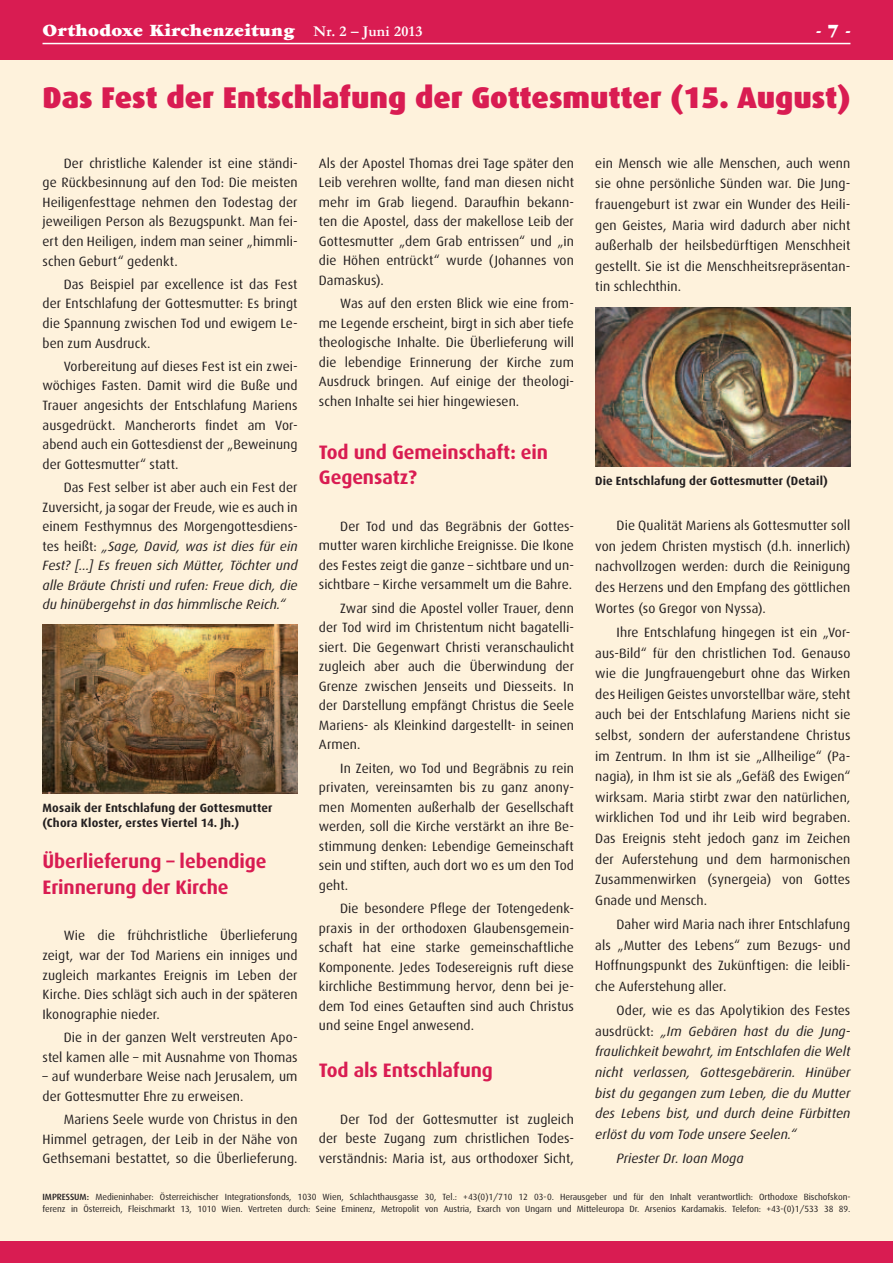
<style>
.page{position:relative;width:893px;height:1263px;background:#fff}
.page>*{position:absolute;margin:0;border:0;box-sizing:border-box;transform-origin:0 0}
.t1{font:900 30px "Dax";color:#d91c52}
.t2{font:700 19.5px/25.5px "Dax";letter-spacing:-.005em;color:#d91c52}
.t3{font:900 18px "Garamond";letter-spacing:.02em;color:#fff}
.t4{font:13.5px/19.5px "Dax";letter-spacing:.005em;color:#231f20;text-align:justify}
.t5{font:italic 13.5px/19.5px "Dax";letter-spacing:.005em;color:#231f20;text-align:justify}
.t6{font:700 12px/15px "Dax";letter-spacing:.01em;color:#231f20}
.t7{font:9px/12px "Dax";letter-spacing:-.005em;color:#231f20}
.s1{font-weight:700;font-size:15px}
.s2{font-style:normal}
.s3{font-weight:500}
</style>
<div class="page">
<div style="left:0;top:60px;width:893px;height:1203px;background:#fef2dc"></div>
<div style="left:0;top:0;width:893px;height:60px;background:#d91c52"></div>
<hr style="left:43px;top:43px;width:807px;height:1px;background:#fff">
<div style="left:0;top:1242px;width:893px;height:21px;background:#d91c52"></div>
<img style="left:43px;top:624px;width:255px;height:169px">
<img style="left:595px;top:308px;width:255px;height:158px">
<h3 class="t3" style="left:43px;top:21px;width:382px">Orthodoxe Kirchenzeitung <span class="s1">Nr. 2 – Juni 2013</span></h3>
<h3 class="t3" style="left:816px;top:21px;width:36px">- 7 -</h3>
<h1 class="t1" style="left:43px;top:80px;width:809px">Das Fest der Entschlafung der Gottesmutter (15. August)</h1>
<p class="t4" style="left:43px;top:153px;width:257px;text-indent:21px">Der christliche Kalender ist eine ständi&shy;ge Rückbesinnung auf den Tod: Die meisten Heiligenfesttage nehmen den Todestag der jeweiligen Person als Bezugspunkt. Man fei&shy;ert den Heiligen, indem man seiner „himmli&shy;schen Geburt“ gedenkt.</p>
<p class="t4" style="left:43px;top:275px;width:257px;text-indent:21px">Das Beispiel par excellence ist das Fest der Entschlafung der Gottesmutter: Es bringt die Spannung zwischen Tod und ewigem Le&shy;ben zum Ausdruck.</p>
<p class="t4" style="left:43px;top:357px;width:257px;text-indent:21px">Vorbereitung auf dieses Fest ist ein zwei&shy;wöchiges Fasten. Damit wird die Buße und Trauer angesichts der Entschlafung Mariens ausgedrückt. Mancherorts findet am Vor&shy;abend auch ein Gottesdienst der „Beweinung der Gottesmutter“ statt.</p>
<p class="t5" style="left:43px;top:478px;width:257px;text-indent:21px"><span class="s2">Das Fest selber ist aber auch ein Fest der Zuversicht, ja sogar der Freude, wie es auch in einem Festhymnus des Morgengottesdiens&shy;tes heißt:</span> „Sage, David, was ist dies für ein Fest? […] Es freuen sich Mütter, Töchter und alle Bräute Christi und rufen: Freue dich, die du hinübergehst in das himmlische Reich.“</p>
<p class="t6" style="left:43px;top:800px;width:231px">Mosaik der Entschlafung der Gottesmutter (Chora Kloster, erstes Viertel 14. Jh.)</p>
<h2 class="t2" style="left:43px;top:849px;width:226px">Überlieferung – lebendige<br>Erinnerung der Kirche</h2>
<p class="t4" style="left:43px;top:926px;width:257px;text-indent:21px">Wie die frühchristliche Überlieferung zeigt, war der Tod Mariens ein inniges und zugleich markantes Ereignis im Leben der Kirche. Dies schlägt sich auch in der späteren Ikonographie nieder.</p>
<p class="t4" style="left:43px;top:1028px;width:257px;text-align:right">Die in der ganzen Welt verstreuten Apo&shy;stel kamen alle – mit Ausnahme von Thomas</p>
<p class="t4" style="left:43px;top:1067px;width:257px">– auf wunderbare Weise nach Jerusalem, um der Gottesmutter Ehre zu erweisen.</p>
<p class="t4" style="left:43px;top:1110px;width:257px;text-indent:21px">Mariens Seele wurde von Christus in den Himmel getragen, der Leib in der Nähe von Gethsemani bestattet, so die Überlieferung.</p>
<p class="t4" style="left:319px;top:154px;width:257px">Als der Apostel Thomas drei Tage später den Leib verehren wollte, fand man diesen nicht mehr im Grab liegend. Daraufhin bekann&shy;ten die Apostel, dass der makellose Leib der Gottesmutter „dem Grab entrissen“ und „in die Höhen entrückt“ wurde (Johannes von Damaskus).</p>
<p class="t4" style="left:319px;top:294px;width:257px;text-indent:21px">Was auf den ersten Blick wie eine from&shy;me Legende erscheint, birgt in sich aber tiefe theologische Inhalte. Die Überlieferung will die lebendige Erinnerung der Kirche zum Ausdruck bringen. Auf einige der theologi&shy;schen Inhalte sei hier hingewiesen.</p>
<h2 class="t2" style="left:319px;top:439px;width:231px">Tod und Gemeinschaft: ein<br>Gegensatz?</h2>
<p class="t4" style="left:319px;top:516px;width:257px;text-indent:21px">Der Tod und das Begräbnis der Gottes&shy;mutter waren kirchliche Ereignisse. Die Ikone des Festes zeigt die ganze – sichtbare und un&shy;sichtbare – Kirche versammelt um die Bahre.</p>
<p class="t4" style="left:319px;top:598px;width:257px;text-indent:21px">Zwar sind die Apostel voller Trauer, denn der Tod wird im Christentum nicht bagatelli&shy;siert. Die Gegenwart Christi veranschaulicht zugleich aber auch die Überwindung der Grenze zwischen Jenseits und Diesseits. In der Darstellung empfängt Christus die Seele Mariens- als Kleinkind dargestellt- in seinen Armen.</p>
<p class="t4" style="left:319px;top:758px;width:257px;text-indent:21px">In Zeiten, wo Tod und Begräbnis zu rein privaten, vereinsamten bis zu ganz anony&shy;men Momenten außerhalb der Gesellschaft werden, soll die Kirche verstärkt an ihre Be&shy;stimmung denken: Lebendige Gemeinschaft sein und stiften, auch dort wo es um den Tod geht.</p>
<p class="t4" style="left:319px;top:899px;width:257px;text-indent:21px">Die besondere Pflege der Totengedenk&shy;praxis in der orthodoxen Glaubensgemein&shy;schaft hat eine starke gemeinschaftliche Komponente. Jedes Todesereignis ruft diese kirchliche Bestimmung hervor, denn bei je&shy;dem Tod eines Getauften sind auch Christus und seine Engel anwesend.</p>
<h2 class="t2" style="left:319px;top:1058px;width:175px">Tod als Entschlafung</h2>
<p class="t4" style="left:319px;top:1109px;width:257px;text-indent:21px">Der Tod der Gottesmutter ist zugleich der beste Zugang zum christlichen Todes&shy;verständnis: Maria ist, aus orthodoxer Sicht,</p>
<p class="t4" style="left:595px;top:153px;width:257px;line-height:20.5px">ein Mensch wie alle Menschen, auch wenn sie ohne persönliche Sünden war. Die Jung&shy;frauengeburt ist zwar ein Wunder des Heili&shy;gen Geistes, Maria wird dadurch aber nicht außerhalb der heilsbedürftigen Menschheit gestellt. Sie ist die Menschheitsrepräsentan&shy;tin schlechthin.</p>
<p class="t6" style="left:595px;top:473px;width:234px">Die Entschlafung der Gottesmutter (Detail)</p>
<p class="t4" style="left:595px;top:515px;width:257px;line-height:20.5px;text-indent:21px">Die Qualität Mariens als Gottesmutter soll von jedem Christen mystisch (d.h. innerlich) nachvollzogen werden: durch die Reinigung des Herzens und den Empfang des göttlichen Wortes (so Gregor von Nyssa).</p>
<p class="t4" style="left:595px;top:622px;width:257px;line-height:20.5px;text-indent:21px">Ihre Entschlafung hingegen ist ein „Vor&shy;aus-Bild“ für den christlichen Tod. Genauso wie die Jungfrauengeburt ohne das Wirken des Heiligen Geistes unvorstellbar wäre, steht auch bei der Entschlafung Mariens nicht sie selbst, sondern der auferstandene Christus im Zentrum. In Ihm ist sie „Allheilige“ (Pa&shy;nagia), in Ihm ist sie als „Gefäß des Ewigen“ wirksam. Maria stirbt zwar den natürlichen, wirklichen Tod und ihr Leib wird begraben.<br>Das Ereignis steht jedoch ganz im Zeichen der Auferstehung und dem harmonischen Zusammenwirken (synergeia) von Gottes Gnade und Mensch.</p>
<p class="t4" style="left:595px;top:914px;width:257px;line-height:20.5px;text-indent:21px">Daher wird Maria nach ihrer Entschlafung als „Mutter des Lebens“ zum Bezugs- und Hoffnungspunkt des Zukünftigen: die leibli&shy;che Auferstehung aller.</p>
<p class="t5" style="left:595px;top:1000px;width:257px;line-height:20.5px;text-indent:21px"><span class="s2">Oder, wie es das Apolytikion des Festes ausdrückt:</span> „Im Gebären hast du die Jung&shy;fraulichkeit bewahrt, im Entschlafen die Welt nicht verlassen, Gottesgebärerin. Hinüber bist du gegangen zum Leben, die du Mutter des Lebens bist, und durch deine Fürbitten erlöst du vom Tode unsere Seelen.“</p>
<p class="t5" style="left:617px;top:1149px;width:129px">Priester Dr. Ioan Moga</p>
<p class="t7" style="left:43px;top:1191px;width:809px"><span class="s3">IMPRESSUM:</span> Medieninhaber: Österreichischer Integrationsfonds, 1030 Wien, Schlachthausgasse 30, Tel.: +43(0)1/710 12 03-0. Herausgeber und für den Inhalt verantwortlich: Orthodoxe Bischofskon&shy;ferenz in Österreich, Fleischmarkt 13, 1010 Wien. Vertreten durch: Seine Eminenz, Metropolit von Austria, Exarch von Ungarn und Mitteleuropa Dr. Arsenios Kardamakis. Telefon: +43-(0)1/533 38 89.</p>
</div>
